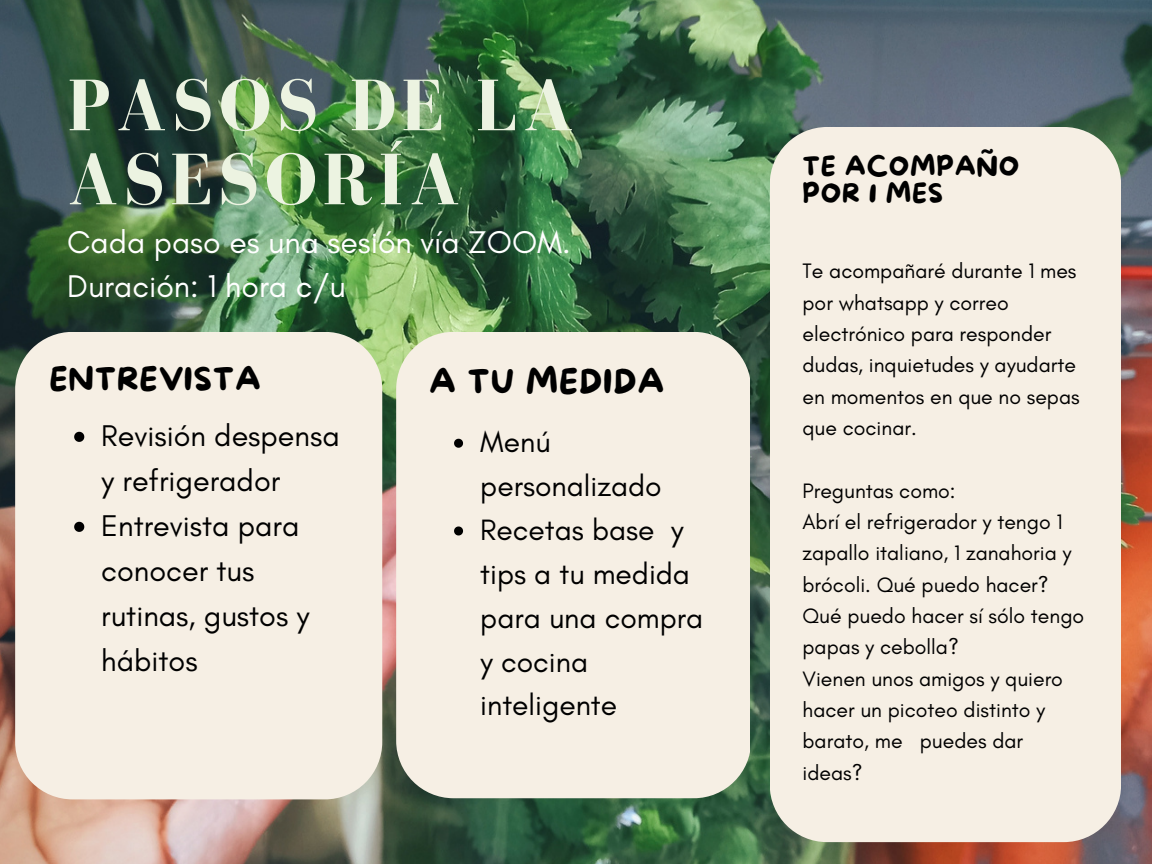
<style>
.page{position:relative;width:1152px;height:864px;background:#fff}
.page>*{position:absolute;margin:0;border:0;box-sizing:border-box;transform-origin:0 0}
.t1{font:700 75px/74.1px "Bodoni FLF";letter-spacing:.07em;color:#ecf3e1}
.t2{font:33.45px "More Sugar";letter-spacing:.025em;color:#000}
.t3{font:32.1px "More Sugar";letter-spacing:.025em;color:#000}
.t4{font:31.95px/43.8px "Glacial Indifference";color:#fff}
.t5{font:30.45px/45px "Glacial Indifference";color:#000}
.t6{font:30px/43.8px "Glacial Indifference";color:#000}
.t7{font:26.4px/26.4px "More Sugar";letter-spacing:.025em;color:#000}
.t8{font:21.3px/31.3px "Glacial Indifference";color:#000}
</style>
<div class="page">
<img style="left:0;top:0;width:1152px;height:864px">
<div style="left:396px;top:332px;width:354px;height:466px;background:#f6efe4"></div>
<svg style="left:454px;top:439px;width:9px;height:9px"></svg>
<svg style="left:454px;top:526px;width:9px;height:9px"></svg>
<div style="left:15px;top:332px;width:367px;height:467px;background:#f6efe4"></div>
<svg style="left:74px;top:432px;width:10px;height:10px"></svg>
<svg style="left:74px;top:522px;width:10px;height:10px"></svg>
<div style="left:770px;top:127px;width:351px;height:715px;background:#f6efe4;border-radius:57px"></div>
<h1 class="t1" style="left:67px;top:68px;width:508px">PASOS DE LA<br>ASESORÍA</h1>
<h3 class="t4" style="left:67px;top:220px;width:505px">Cada paso es una sesión vía ZOOM.<br>Duración: 1 hora c/u</h3>
<h3 class="t3" style="left:49px;top:361px;width:213px">ENTREVISTA</h3>
<h3 class="t5" style="left:101px;top:413px;width:240px">Revisión despensa y refrigerador<br>Entrevista para conocer tus rutinas, gustos y hábitos</h3>
<h2 class="t2" style="left:429px;top:364px;width:237px">A TU MEDIDA</h2>
<h3 class="t6" style="left:480px;top:420px;width:224px">Menú personalizado<br>Recetas base y tips a tu medida para una compra y cocina inteligente</h3>
<p class="t7" style="left:803px;top:155px;width:218px">TE ACOMPAÑO<br>POR 1 MES</p>
<p class="t8" style="left:803px;top:255px;width:279px">Te acompañaré durante 1 mes por whatsapp y correo electrónico para responder dudas, inquietudes y ayudarte en momentos en que no sepas que cocinar.</p>
<p class="t8" style="left:803px;top:474px;width:283px">Preguntas como:<br>Abrí el refrigerador y tengo 1 zapallo italiano, 1 zanahoria y brócoli. Qué puedo hacer?<br>Qué puedo hacer sí sólo tengo papas y cebolla?<br>Vienen unos amigos y quiero hacer un picoteo distinto y barato, me puedes dar ideas?</p>
</div>
